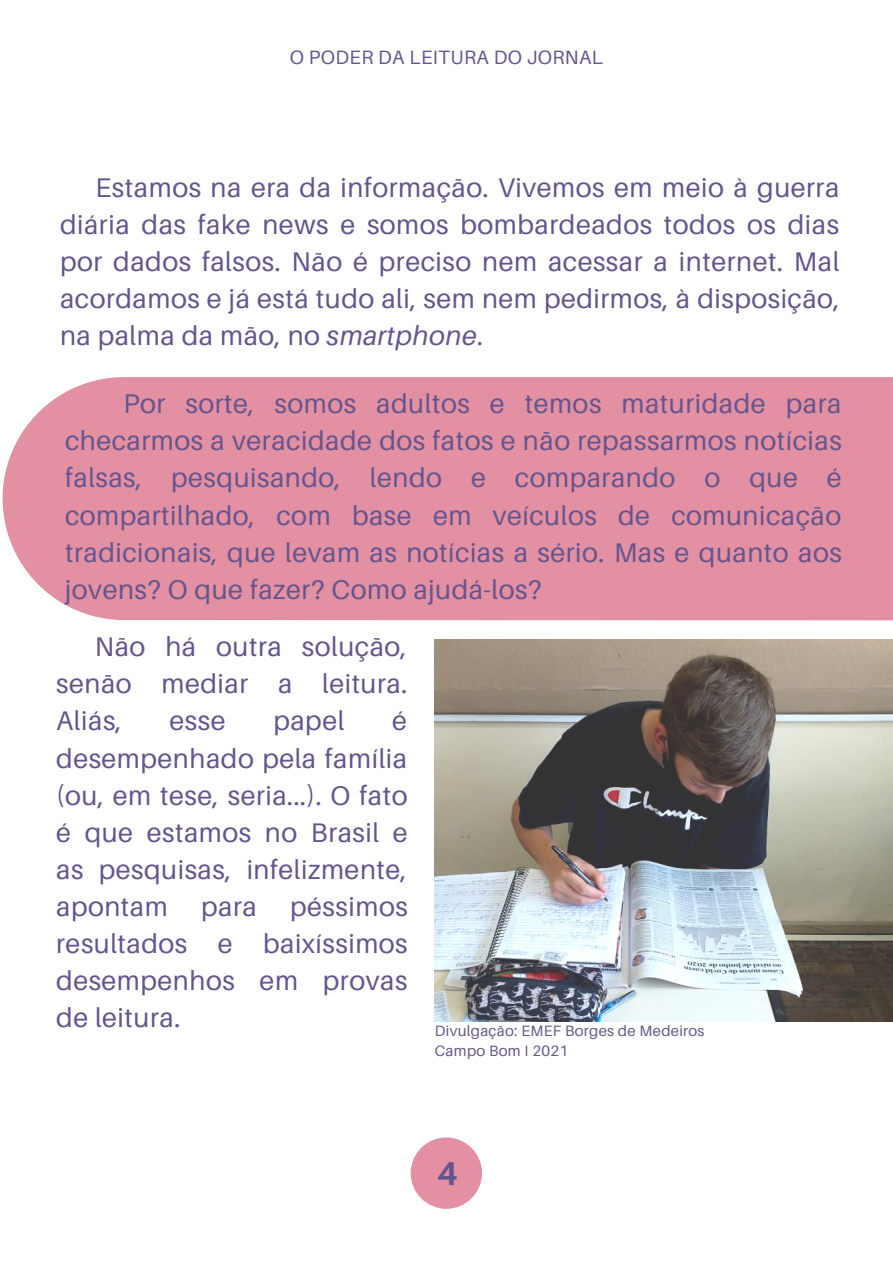
<style>
.page{position:relative;width:893px;height:1264px;background:#fff}
.page>*{position:absolute;margin:0;border:0;box-sizing:border-box;transform-origin:0 0}
.t1{font:700 33px "Aileron";color:#65558e}
.t2{font:28.35px "Aileron";color:#65558e}
.t3{font:27px/37px "Aileron";letter-spacing:.02em;color:#65558e;text-align:justify}
.t4{font:19.35px "Aileron";letter-spacing:.02em;color:#65558e}
.t5{font:15px "Aileron";letter-spacing:.02em;color:#65558e}
.s1{font-style:italic}
</style>
<div class="page">
<img style="left:435px;top:639px;width:457px;height:382px">
<div style="left:3px;top:377px;width:889px;height:244px;background:#e290a2"></div>
<div style="left:410px;top:1137px;width:72px;height:71px;background:#e290a2;border-radius:50%"></div>
<p class="t4" style="left:290px;top:45px;width:314px">O PODER DA LEITURA DO JORNAL</p>
<p class="t3" style="left:60px;top:168px;width:781px;text-indent:36px">Estamos na era da informação. Vivemos em meio à guerra diária das fake news e somos bombardeados todos os dias por dados falsos. Não é preciso nem acessar a internet. Mal acordamos e já está tudo ali, sem nem pedirmos, à disposição, na palma da mão, no <span class="s1">smartphone</span>.</p>
<p class="t3" style="left:65px;top:385px;width:778px;text-indent:58px">Por sorte, somos adultos e temos maturidade para checarmos a veracidade dos fatos e não repassarmos notícias falsas, pesquisando, lendo e comparando o que é compartilhado, com base em veículos de comunicação tradicionais, que levam as notícias a sério. Mas e quanto aos jovens? O que fazer? Como ajudá-los?</p>
<p class="t3" style="left:56px;top:627px;width:352px;text-indent:39px">Não há outra solução, senão mediar a leitura.<br>Aliás,</p>
<p class="t3" style="left:170px;top:702px;width:57px">esse</p>
<p class="t3" style="left:273px;top:702px;width:72px">papel</p>
<p class="t3" style="left:56px;top:702px;width:353px;text-indent:336px">é desempenhado pela família (ou, em tese, seria...). O fato é que estamos no Brasil e as pesquisas, infelizmente, apontam para péssimos resultados e baixíssimos desempenhos em provas de leitura.</p>
<p class="t5" style="left:435px;top:1020px;width:271px">Divulgação: EMEF Borges de Medeiros</p>
<p class="t5" style="left:435px;top:1041px;width:135px">Campo Bom I 2021</p>
<p class="t1" style="left:437px;top:1152px;width:22px">4</p>
<p class="t2" style="left:438px;top:1156px;width:18px">4</p>
</div>
